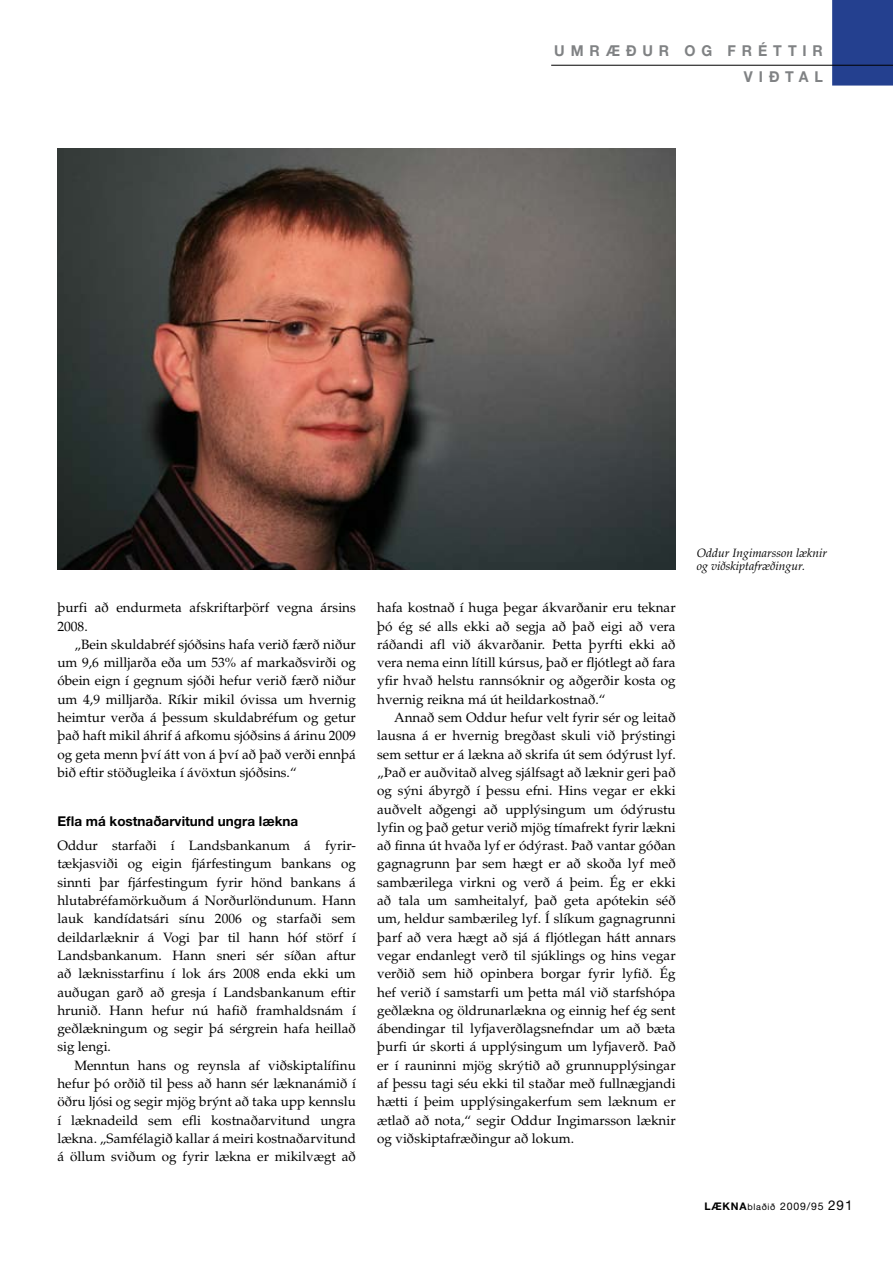
<style>
.page{position:relative;width:893px;height:1263px;background:#fff}
.page>*{position:absolute;margin:0;border:0;box-sizing:border-box;transform-origin:0 0}
.t1{font:700 15px/25.5px "Helvetica Neue";letter-spacing:.415em;color:#808284;text-align:right;scale:.95 1}
.t2{font:13.5px/18.3px "Palatino";color:#000;text-align:justify}
.t3{font:700 13.5px "Helvetica Neue";color:#000}
.t4{font:italic 12px/13.5px "Palatino";color:#000}
.t5{font:10.5px "Helvetica Neue";letter-spacing:.075em;color:#000}
.s1{font-weight:700}
.s2{font-size:9px}
.s3{font-size:13.5px}
</style>
<div class="page">
<div style="left:832px;top:0;width:61px;height:86px;background:#24408f"></div>
<hr style="left:551px;top:65px;width:342px;height:1px;background:#000">
<img style="left:57px;top:149px;width:619px;height:421px">
<p class="t1" style="left:554px;top:38px;width:284px">UMRÆÐUR OG FRÉTTI R<br>VI ÐTAL</p>
<p class="t2" style="left:57px;top:599px;width:300px">þurfi að endurmeta afskriftarþörf vegna ársins<br>2008.</p>
<p class="t2" style="left:57px;top:635px;width:300px;text-indent:17px">„Bein skuldabréf sjóðsins hafa verið færð niður um 9,6 milljarða eða um 53% af markaðsvirði og óbein eign í gegnum sjóði hefur verið færð niður um 4,9 milljarða. Ríkir mikil óvissa um hvernig heimtur verða á þessum skuldabréfum og getur það haft mikil áhrif á afkomu sjóðsins á árinu 2009 og geta menn því átt von á því að það verði ennþá bið eftir stöðugleika í ávöxtun sjóðsins.“</p>
<p class="t3" style="left:57px;top:812px;width:242px">Efla má kostnaðarvitund ungra lækna</p>
<p class="t2" style="left:57px;top:837px;width:300px">Oddur starfaði í Landsbankanum á fyrir&shy;tækjasviði og eigin fjárfestingum bankans og sinnti þar fjárfestingum fyrir hönd bankans á hlutabréfamörkuðum á Norðurlöndunum. Hann lauk kandídatsári sínu 2006 og starfaði sem deildarlæknir á Vogi þar til hann hóf störf í Landsbankanum. Hann sneri sér síðan aftur að læknisstarfinu í lok árs 2008 enda ekki um auðugan garð að gresja í Landsbankanum eftir hrunið. Hann hefur nú hafið framhaldsnám í geðlækningum og segir þá sérgrein hafa heillað sig lengi.</p>
<p class="t2" style="left:57px;top:1056px;width:300px;text-indent:17px">Menntun hans og reynsla af viðskiptalífinu hefur þó orðið til þess að hann sér læknanámið í öðru ljósi og segir mjög brýnt að taka upp kennslu í læknadeild sem efli kostnaðarvitund ungra lækna. „Samfélagið kallar á meiri kostnaðarvitund á öllum sviðum og fyrir lækna er mikilvægt að</p>
<p class="t2" style="left:377px;top:599px;width:300px">hafa kostnað í huga þegar ákvarðanir eru teknar þó ég sé alls ekki að segja að það eigi að vera ráðandi afl við ákvarðanir. Þetta þyrfti ekki að vera nema einn lítill kúrsus, það er fljótlegt að fara yfir hvað helstu rannsóknir og aðgerðir kosta og hvernig reikna má út heildarkostnað.“</p>
<p class="t2" style="left:377px;top:708px;width:300px;text-indent:17px">Annað sem Oddur hefur velt fyrir sér og leitað lausna á er hvernig bregðast skuli við þrýstingi sem settur er á lækna að skrifa út sem ódýrust lyf. „Það er auðvitað alveg sjálfsagt að læknir geri það og sýni ábyrgð í þessu efni. Hins vegar er ekki auðvelt aðgengi að upplýsingum um ódýrustu lyfin og það getur verið mjög tímafrekt fyrir lækni að finna út hvaða lyf er ódýrast. Það vantar góðan gagnagrunn þar sem hægt er að skoða lyf með sambærilega virkni og verð á þeim. Ég er ekki að tala um samheitalyf, það geta apótekin séð um, heldur sambærileg lyf. Í slíkum gagnagrunni þarf að vera hægt að sjá á fljótlegan hátt annars vegar endanlegt verð til sjúklings og hins vegar verðið sem hið opinbera borgar fyrir lyfið. Ég hef verið í samstarfi um þetta mál við starfshópa geðlækna og öldrunarlækna og einnig hef ég sent ábendingar til lyfjaverðlagsnefndar um að bæta þurfi úr skorti á upplýsingum um lyfjaverð. Það er í rauninni mjög skrýtið að grunnupplýsingar af þessu tagi séu ekki til staðar með fullnægjandi hætti í þeim upplýsingakerfum sem læknum er ætlað að nota,“ segir Oddur Ingimarsson læknir og viðskiptafræðingur að lokum.</p>
<p class="t4" style="left:697px;top:546px;width:132px">Oddur Ingimarsson læknir og viðskiptafræðingur.</p>
<p class="t5" style="left:704px;top:1200px;width:150px"><span class="s1">LÆKNA</span><span class="s2">blaðið</span> 2009/95 <span class="s3">291</span></p>
</div>
